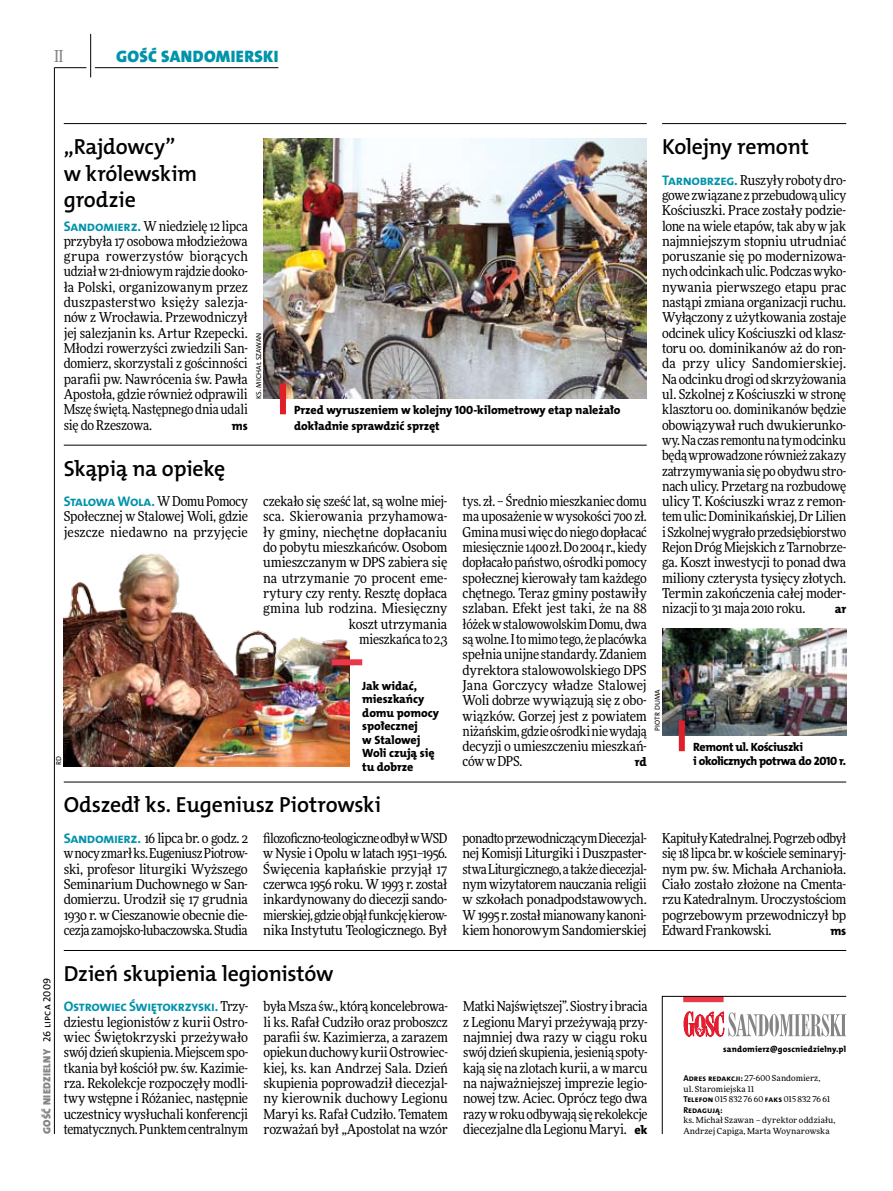
<style>
.page{position:relative;width:893px;height:1191px;background:#fff}
.page>*{position:absolute;margin:0;border:0;box-sizing:border-box;transform-origin:0 0}
.t1{font:21.9px/26.7px "The Mix HP6 Se Bld";letter-spacing:-.01em;color:#000}
.t2{font:16.65px "The Mix HP9 Blk";letter-spacing:.02em;color:#0093aa}
.t3{font:500 16.5px "Freeday Narrow";color:#858486;scale:.9 1}
.t4{font:13.95px "The Mix HP7 Bld";letter-spacing:-.025em;color:#0093aa}
.t5{font:13.65px/15.3px "Freeday Narrow News";letter-spacing:-.015em;color:#000;text-align:justify}
.t6{font:12.3px "The Mix HP8 Ex Bld";color:#000}
.t7{font:12px/13.5px "The Mix HP8 Ex Bld";letter-spacing:-.005em;color:#000}
.t8{font:12px/13.5px "The Mix HP8 Ex Bld";letter-spacing:-.03em;color:#000}
.t9{font:10.5px "The Mix HP9 Blk";letter-spacing:.025em;color:#858486}
.t10{font:8.55px "The Mix HP8 Ex Bld";letter-spacing:.02em;color:#000}
.t11{font:8.55px "The Mix HP7 Bld";color:#000}
.t12{font:8.4px/10.5px "Freeday News";letter-spacing:.01em;color:#000}
.t13{font:7.2px "The Mix HP5 Plain";letter-spacing:.015em;color:#000}
.s1{font-family:"The Mix HP7 Bld";font-size:13.95px;color:#0093aa}
.s2{font-family:"Freeday Narrow News";font-size:13.65px;color:#000}
.s3{font-family:"The Mix HP5 Plain";color:#000}
.s4{font-family:"The Mix HP8 Ex Bld";font-size:12.3px}
.s5{font-family:"The Mix HP7 Bld";font-size:8.55px}
</style>
<div class="page">
<hr style="left:54px;top:67px;width:1px;height:1067px;background:#000">
<hr style="left:90px;top:34px;width:1px;height:43px;background:#000">
<hr style="left:54px;top:67px;width:32px;height:1px;background:#000">
<hr style="left:95px;top:67px;width:183px;height:1px;background:#000">
<hr style="left:64px;top:950px;width:782px;height:1px;background:#000">
<hr style="left:64px;top:781px;width:782px;height:1px;background:#000">
<img style="left:263px;top:139px;width:384px;height:260px">
<img style="left:64px;top:553px;width:286px;height:213px">
<div style="left:280px;top:384px;width:6px;height:30px;background:#df1f2a"></div>
<hr style="left:64px;top:445px;width:583px;height:1px;background:#000">
<hr style="left:662px;top:123px;width:184px;height:1px;background:#000">
<img style="left:663px;top:628px;width:183px;height:108px">
<div style="left:679px;top:720px;width:6px;height:31px;background:#df1f2a"></div>
<hr style="left:64px;top:123px;width:583px;height:1px;background:#000">
<svg style="left:662px;top:996px;width:185px;height:138px"></svg>
<div style="left:332px;top:659px;width:30px;height:6px;background:#eb3848"></div>
<p class="t3" style="left:54px;top:46px;width:11px">II</p>
<p class="t2" style="left:116px;top:46px;width:164px">GOŚĆ SANDOMIERSKI</p>
<h1 class="t1" style="left:64px;top:133px;width:135px">„Rajdowcy” w królewskim grodzie</h1>
<p class="t5" style="left:64px;top:218px;width:186px"><span class="s1">Sandomierz.</span> Wniedzielę 12 lipca przybyła 17 osobowa młodzieżowa grupa rowerzystów biorących udział w21-dniowym rajdzie dooko&shy;ła Polski, organizowanym przez duszpasterstwo księży salezja&shy;nów z Wrocławia. Przewodniczył jej salezjanin ks. Artur Rzepecki.<br>Młodzi rowerzyści zwiedzili San&shy;domierz, skorzystali z gościnności parafii pw. Nawrócenia św. Pawła Apostoła, gdzie również odprawili Mszę świętą. Następnego dnia udali się do Rzeszowa.</p>
<p class="t6" style="left:232px;top:417px;width:18px">ms</p>
<h1 class="t1" style="left:64px;top:455px;width:163px">Skąpią na opiekę</h1>
<p class="t4" style="left:64px;top:492px;width:186px">Stalowa Wola. <span class="s2">WDomu Pomocy</span></p>
<p class="t5" style="left:64px;top:509px;width:186px">Społecznej w Stalowej Woli, gdzie jeszcze niedawno na przyjęcie</p>
<p class="t13" style="left:54px;top:765px;width:10px;rotate:-90deg">rd</p>
<p class="t13" style="left:254px;top:399px;width:68px;rotate:-90deg">ks. Michał Szawan</p>
<p class="t7" style="left:294px;top:403px;width:328px;line-height:15.3px">Przed wyruszeniem w kolejny 100-kilometrowy etap należało dokładnie sprawdzić sprzęt</p>
<p class="t5" style="left:263px;top:493px;width:186px;text-align:right">czekało się sześć lat, są wolne miej&shy;sca. Skierowania przyhamowa&shy;ły gminy, niechętne dopłacaniu do pobytu mieszkańców. Osobom umieszczanym w DPS zabiera się na utrzymanie 70 procent eme&shy;rytury czy renty. Resztę dopłaca gmina lub rodzina. Miesięczny koszt utrzymania<br>mieszkańca to2,3</p>
<p class="t5" style="left:463px;top:493px;width:186px">tys. zł. – Średnio mieszkaniec domu ma uposażenie w wysokości 700 zł.<br>Gmina musi więc doniego dopłacać miesięcznie 1400 zł. Do2004 r., kiedy dopłacało państwo, ośrodki pomocy społecznej kierowały tam każdego chętnego. Teraz gminy postawiły szlaban. Efekt jest taki, że na 88 łóżek wstalowowolskim Domu, dwa sąwolne. Itomimo tego, żeplacówka spełnia unijne standardy. Zdaniem dyrektora stalowowolskiego DPS Jana Gorczycy władze Stalowej Woli dobrze wywiązują się z obo&shy;wiązków. Gorzej jest z powiatem niżańskim, gdzie ośrodki niewydają decyzji o umieszczeniu mieszkań&shy;ców wDPS.</p>
<p class="t7" style="left:362px;top:679px;width:78px">Jak widać, mieszkańcy domu pomocy społecznej<br>w Stalowej<br>Woli czują się tu dobrze</p>
<p class="t6" style="left:635px;top:754px;width:13px">rd</p>
<h1 class="t1" style="left:662px;top:133px;width:148px">Kolejny remont</h1>
<p class="t5" style="left:662px;top:172px;width:186px"><span class="s1">Tarnobrzeg.</span> Ruszyły roboty dro&shy;gowe związane zprzebudową ulicy Kościuszki. Prace zostały podzie&shy;lone na wiele etapów, tak aby w jak najmniejszym stopniu utrudniać poruszanie się po modernizowa&shy;nych odcinkach ulic. Podczas wyko&shy;nywania pierwszego etapu prac nastąpi zmiana organizacji ruchu.<br>Wyłączony z użytkowania zostaje odcinek ulicy Kościuszki od klasz&shy;toru oo. dominikanów aż do ron&shy;da przy ulicy Sandomierskiej.<br>Na odcinku drogi odskrzyżowania ul. Szkolnej z Kościuszki w stronę klasztoru oo. dominikanów będzie obowiązywał ruch dwukierunko&shy;wy. Naczas remontu natym odcinku będą wprowadzone również zakazy zatrzymywania się poobydwu stro&shy;nach ulicy. Przetarg na rozbudowę ulicy T. Kościuszki wraz z remon&shy;tem ulic: Dominikańskiej, Dr Lilien iSzkolnej wygrało przedsiębiorstwo Rejon Dróg Miejskich z Tarnobrze&shy;ga. Koszt inwestycji to ponad dwa miliony czterysta tysięcy złotych.<br>Termin zakończenia całej moder&shy;nizacji to 31 maja 2010 roku.</p>
<p class="t6" style="left:835px;top:601px;width:13px">ar</p>
<p class="t13" style="left:653px;top:731px;width:43px;rotate:-90deg">Piotr Duma</p>
<p class="t8" style="left:693px;top:740px;width:154px">Remont ul. Kościuszki<br>i okolicznych potrwa do 2010 r.</p>
<h1 class="t1" style="left:64px;top:792px;width:319px">Odszedł ks. Eugeniusz Piotrowski</h1>
<p class="t9" style="left:40px;top:1134px;width:158px;rotate:-90deg">GOŚĆ NIEDZIELNY <span class="s3">26 lipca 2009</span></p>
<p class="t5" style="left:64px;top:830px;width:186px"><span class="s1">Sandomierz.</span> 16 lipca br. o godz. 2 wnocy zmarł ks.Eugeniusz Piotrow&shy;ski, profesor liturgiki Wyższego Seminarium Duchownego w San&shy;domierzu. Urodził się 17 grudnia 1930 r. w Cieszanowie obecnie die&shy;cezja zamojsko-lubaczowska. Studia</p>
<p class="t5" style="left:263px;top:830px;width:186px">filozoficzno-teologiczne odbył wWSD w Nysie i Opolu w latach 1951–1956.<br>Święcenia kapłańskie przyjął 17 czerwca 1956 roku. W 1993 r. został inkardynowany do diecezji sando&shy;mierskiej, gdzie objął funkcję kierow&shy;nika Instytutu Teologicznego. Był</p>
<p class="t5" style="left:463px;top:830px;width:186px">ponadto przewodniczącym Diecezjal&shy;nej Komisji Liturgiki i Duszpaster&shy;stwa Liturgicznego, a także diecezjal&shy;nym wizytatorem nauczania religii w szkołach ponadpodstawowych.<br>W 1995 r. został mianowany kanoni&shy;kiem honorowym Sandomierskiej</p>
<p class="t5" style="left:662px;top:830px;width:186px">Kapituły Katedralnej. Pogrzeb odbył się 18 lipca br. w kościele seminaryj&shy;nym pw. św. Michała Archanioła.<br>Ciało zostało złożone na Cmenta&shy;rzu Katedralnym. Uroczystościom pogrzebowym przewodniczył bp Edward Frankowski.</p>
<p class="t6" style="left:830px;top:923px;width:17px">ms</p>
<h1 class="t1" style="left:64px;top:960px;width:271px">Dzień skupienia legionistów</h1>
<p class="t4" style="left:64px;top:997px;width:186px">Ostrowiec Świętokrzyski. <span class="s2">Trzy-</span></p>
<p class="t5" style="left:64px;top:1014px;width:186px">dziestu legionistów z kurii Ostro&shy;wiec Świętokrzyski przeżywało swój dzień skupienia. Miejscem spo&shy;tkania był kościół pw. św. Kazimie&shy;rza. Rekolekcje rozpoczęły modli&shy;twy wstępne i Różaniec, następnie uczestnicy wysłuchali konferencji tematycznych. Punktem centralnym</p>
<p class="t5" style="left:263px;top:998px;width:186px">była Msza św., którą koncelebrowa&shy;li ks. Rafał Cudziło oraz proboszcz parafii św. Kazimierza, a zarazem opiekun duchowy kurii Ostrowiec&shy;kiej, ks. kan Andrzej Sala. Dzień skupienia poprowadził diecezjal&shy;ny kierownik duchowy Legionu Maryi ks. Rafał Cudziło. Tematem rozważań był „Apostolat na wzór</p>
<p class="t5" style="left:463px;top:998px;width:186px">Matki Najświętszej”. Siostry ibracia z Legionu Maryi przeżywają przy&shy;najmniej dwa razy w ciągu roku swój dzień skupienia, jesienią spoty&shy;kają się na zlotach kurii, a w marcu na najważniejszej imprezie legio&shy;nowej tzw. Aciec. Oprócz tego dwa razy wroku odbywają się rekolekcje diecezjalne dla Legionu Maryi. <span class="s4">ek</span></p>
<p class="t10" style="left:723px;top:1043px;width:124px">sandomierz@goscniedzielny.pl</p>
<p class="t12" style="left:683px;top:1073px;width:148px"><span class="s5">Adres redakcji:</span> 27-600 Sandomierz, ul. Staromiejska 11<br><span class="s5">Telefon</span> 015 832 76 60 <span class="s5">faks</span> 015 832 76 61</p>
<p class="t11" style="left:683px;top:1104px;width:41px">Redagują:</p>
<p class="t12" style="left:683px;top:1115px;width:154px">ks. Michał Szawan – dyrektor oddziału,<br>Andrzej Capiga, Marta Woynarowska</p>
</div>
